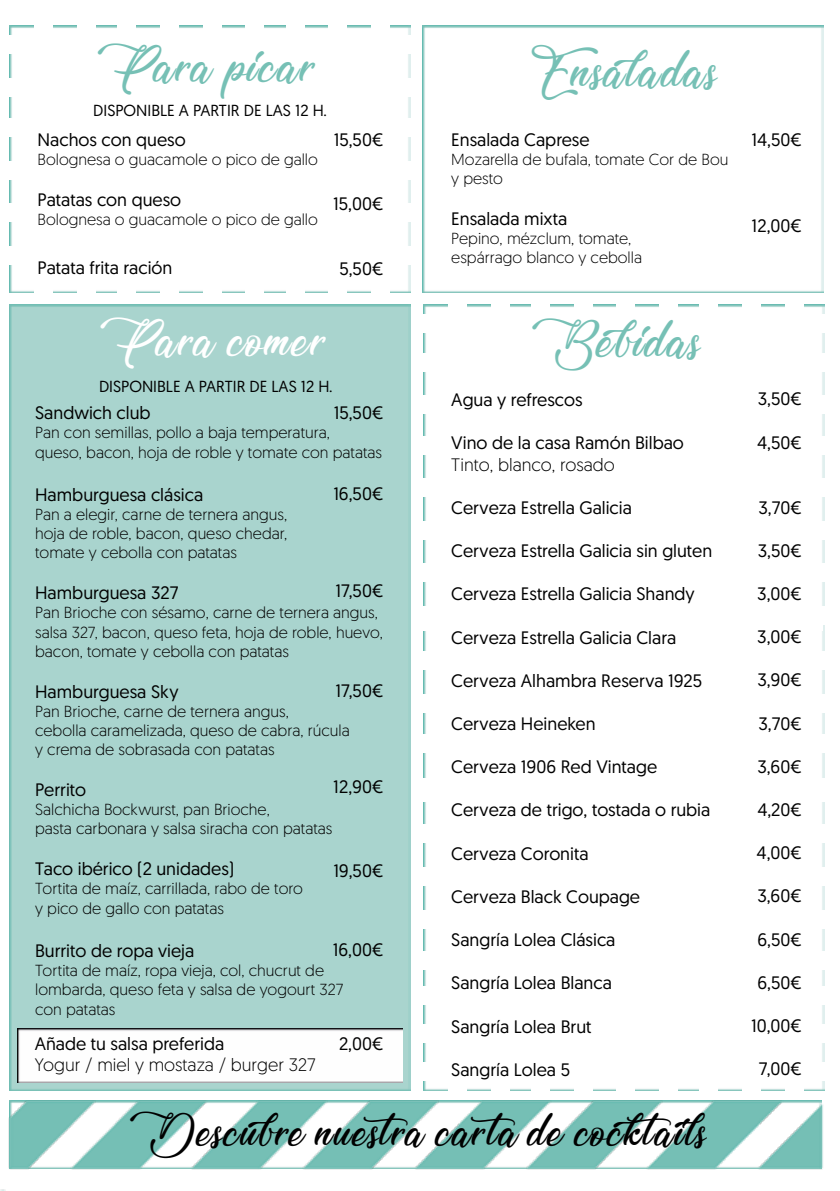
<style>
.page{position:relative;width:840px;height:1191px;background:#fff}
.page>*{position:absolute;margin:0;border:0;box-sizing:border-box;transform-origin:0 0}
.t1{font:36px "Lovely Home";letter-spacing:.05em;color:#76c0b5}
.t2{font:36px "Lovely Home";letter-spacing:.05em;color:#fff}
.t3{font:32px "Lovely Home";letter-spacing:.05em;color:#010101}
.t4{font:18px "Geomanist";color:#010101}
.t5{font:300 18px "Geomanist";color:#010101}
.t6{font:300 16px/19.2px "Geomanist";color:#010101}
.t7{font:16px "Geomanist";color:#010101}
</style>
<div class="page">
<img style="left:422px;top:25px;width:401px;height:268px">
<img style="left:10px;top:26px;width:400px;height:267px">
<div style="left:1px;top:36px;width:416px;height:18px;background:#fff"></div>
<div style="left:1px;top:78px;width:416px;height:19px;background:#fff"></div>
<div style="left:1px;top:119px;width:416px;height:18px;background:#fff"></div>
<div style="left:1px;top:161px;width:416px;height:19px;background:#fff"></div>
<div style="left:5px;top:204px;width:416px;height:18px;background:#fff"></div>
<div style="left:5px;top:246px;width:416px;height:19px;background:#fff"></div>
<div style="left:328px;top:10px;width:19px;height:309px;background:#fff"></div>
<div style="left:371px;top:10px;width:18px;height:309px;background:#fff"></div>
<div style="left:286px;top:10px;width:18px;height:309px;background:#fff"></div>
<div style="left:245px;top:10px;width:19px;height:309px;background:#fff"></div>
<div style="left:203px;top:10px;width:18px;height:309px;background:#fff"></div>
<div style="left:160px;top:13px;width:19px;height:309px;background:#fff"></div>
<div style="left:118px;top:13px;width:18px;height:309px;background:#fff"></div>
<div style="left:77px;top:13px;width:19px;height:309px;background:#fff"></div>
<div style="left:35px;top:13px;width:18px;height:309px;background:#fff"></div>
<img style="left:423px;top:304px;width:400px;height:754px">
<img style="left:0;top:1058px;width:825px;height:132px">
<div style="left:414px;top:314px;width:416px;height:18px;background:#fff"></div>
<div style="left:742px;top:295px;width:18px;height:802px;background:#fff"></div>
<div style="left:784px;top:295px;width:19px;height:802px;background:#fff"></div>
<div style="left:699px;top:295px;width:18px;height:802px;background:#fff"></div>
<div style="left:659px;top:295px;width:18px;height:802px;background:#fff"></div>
<div style="left:616px;top:295px;width:18px;height:802px;background:#fff"></div>
<div style="left:574px;top:299px;width:18px;height:791px;background:#fff"></div>
<div style="left:531px;top:299px;width:18px;height:791px;background:#fff"></div>
<div style="left:491px;top:299px;width:18px;height:791px;background:#fff"></div>
<div style="left:448px;top:299px;width:18px;height:791px;background:#fff"></div>
<div style="left:417px;top:353px;width:415px;height:18px;background:#fff"></div>
<div style="left:417px;top:396px;width:415px;height:18px;background:#fff"></div>
<div style="left:417px;top:436px;width:415px;height:18px;background:#fff"></div>
<div style="left:417px;top:479px;width:415px;height:18px;background:#fff"></div>
<div style="left:421px;top:521px;width:415px;height:18px;background:#fff"></div>
<div style="left:421px;top:564px;width:415px;height:18px;background:#fff"></div>
<div style="left:421px;top:606px;width:415px;height:19px;background:#fff"></div>
<div style="left:406px;top:612px;width:416px;height:18px;background:#fff"></div>
<div style="left:409px;top:651px;width:415px;height:18px;background:#fff"></div>
<div style="left:409px;top:694px;width:415px;height:18px;background:#fff"></div>
<div style="left:409px;top:734px;width:415px;height:18px;background:#fff"></div>
<div style="left:409px;top:783px;width:416px;height:19px;background:#fff"></div>
<div style="left:409px;top:778px;width:416px;height:18px;background:#fff"></div>
<div style="left:412px;top:824px;width:416px;height:18px;background:#fff"></div>
<div style="left:412px;top:867px;width:416px;height:18px;background:#fff"></div>
<div style="left:423px;top:910px;width:416px;height:18px;background:#fff"></div>
<div style="left:418px;top:951px;width:415px;height:19px;background:#fff"></div>
<div style="left:421px;top:986px;width:416px;height:18px;background:#fff"></div>
<div style="left:421px;top:1024px;width:416px;height:18px;background:#fff"></div>
<div style="left:421px;top:1062px;width:416px;height:18px;background:#fff"></div>
<div style="left:10px;top:304px;width:400px;height:786px;background:#a9d4ce"></div>
<img style="left:17px;top:1028px;width:385px;height:54px">
<h1 class="t1" style="left:84px;top:48px;width:231px">Para picar</h1>
<h1 class="t1" style="left:516px;top:52px;width:202px">Ensaladas</h1>
<p class="t7" style="left:93px;top:100px;width:235px">DISPONIBLE A PARTIR DE LAS 12 H.</p>
<p class="t4" style="left:38px;top:128px;width:150px">Nachos con queso</p>
<p class="t6" style="left:38px;top:149px;width:282px">Bolognesa o guacamole o pico de gallo</p>
<p class="t4" style="left:38px;top:188px;width:145px">Patatas con queso</p>
<p class="t6" style="left:38px;top:209px;width:282px">Bolognesa o guacamole o pico de gallo</p>
<p class="t4" style="left:38px;top:256px;width:136px">Patata frita ración</p>
<p class="t4" style="left:333px;top:128px;width:51px">15,50€</p>
<p class="t4" style="left:451px;top:128px;width:140px">Ensalada Caprese</p>
<p class="t6" style="left:451px;top:149px;width:278px">Mozarella de bufala, tomate Cor de Bou y pesto</p>
<p class="t4" style="left:451px;top:207px;width:117px">Ensalada mixta</p>
<p class="t6" style="left:451px;top:228px;width:192px">Pepino, mézclum, tomate, espárrago blanco y cebolla</p>
<p class="t4" style="left:333px;top:192px;width:52px">15,00€</p>
<p class="t4" style="left:339px;top:257px;width:45px">5,50€</p>
<h1 class="t2" style="left:87px;top:321px;width:239px">Para comer</h1>
<p class="t7" style="left:99px;top:376px;width:235px">DISPONIBLE A PARTIR DE LAS 12 H.</p>
<p class="t4" style="left:35px;top:401px;width:117px">Sandwich club</p>
<p class="t6" style="left:35px;top:422px;width:348px">Pan con semillas, pollo a baja temperatura,<br>queso, bacon, hoja de roble y tomate con patatas</p>
<p class="t4" style="left:35px;top:483px;width:169px">Hamburguesa clásica</p>
<p class="t6" style="left:35px;top:504px;width:253px;text-align:justify">Pan a elegir, carne de ternera angus, hoja de roble, bacon, queso chedar, tomate y cebolla con patatas</p>
<p class="t4" style="left:35px;top:581px;width:145px">Hamburguesa 327</p>
<p class="t6" style="left:35px;top:602px;width:349px">Pan Brioche con sésamo, carne de ternera angus, salsa 327, bacon, queso feta, hoja de roble, huevo, bacon, tomate y cebolla con patatas</p>
<p class="t4" style="left:35px;top:679px;width:145px">Hamburguesa Sky</p>
<p class="t6" style="left:35px;top:701px;width:316px">Pan Brioche, carne de ternera angus,<br>cebolla caramelizada, queso de cabra, rúcula y crema de sobrasada con patatas</p>
<p class="t4" style="left:35px;top:778px;width:53px">Perrito</p>
<p class="t6" style="left:35px;top:799px;width:298px">Salchicha Bockwurst, pan Brioche,<br>pasta carbonara y salsa siracha con patatas</p>
<p class="t4" style="left:35px;top:857px;width:200px">Taco ibérico (2 unidades)</p>
<p class="t6" style="left:35px;top:878px;width:269px">Tortita de maíz, carrillada, rabo de toro y pico de gallo con patatas</p>
<p class="t4" style="left:35px;top:939px;width:161px">Burrito de ropa vieja</p>
<p class="t6" style="left:35px;top:960px;width:309px">Tortita de maíz, ropa vieja, col, chucrut de lombarda, queso feta y salsa de yogourt 327 con patatas</p>
<p class="t4" style="left:333px;top:401px;width:51px">15,50€</p>
<p class="t4" style="left:333px;top:482px;width:51px">16,50€</p>
<p class="t4" style="left:335px;top:579px;width:49px">17,50€</p>
<p class="t4" style="left:335px;top:678px;width:49px">17,50€</p>
<p class="t4" style="left:333px;top:775px;width:52px">12,90€</p>
<p class="t4" style="left:333px;top:858px;width:51px">19,50€</p>
<p class="t4" style="left:332px;top:938px;width:52px">16,00€</p>
<p class="t4" style="left:35px;top:1031px;width:191px">Añade tu salsa preferida</p>
<p class="t4" style="left:339px;top:1031px;width:46px">2,00€</p>
<p class="t5" style="left:35px;top:1053px;width:282px">Yogur / miel y mostaza / burger 327</p>
<h1 class="t1" style="left:524px;top:322px;width:178px">Bebidas</h1>
<p class="t4" style="left:451px;top:388px;width:133px">Agua y refrescos</p>
<p class="t4" style="left:451px;top:431px;width:234px">Vino de la casa Ramón Bilbao</p>
<p class="t5" style="left:451px;top:453px;width:165px">Tinto, blanco, rosado</p>
<p class="t4" style="left:451px;top:496px;width:182px">Cerveza Estrella Galicia</p>
<p class="t4" style="left:451px;top:539px;width:262px">Cerveza Estrella Galicia sin gluten</p>
<p class="t4" style="left:451px;top:582px;width:245px">Cerveza Estrella Galicia Shandy</p>
<p class="t4" style="left:451px;top:625px;width:226px">Cerveza Estrella Galicia Clara</p>
<p class="t4" style="left:451px;top:669px;width:252px">Cerveza Alhambra Reserva 1925</p>
<p class="t4" style="left:451px;top:712px;width:146px">Cerveza Heineken</p>
<p class="t4" style="left:451px;top:755px;width:207px">Cerveza 1906 Red Vintage</p>
<p class="t4" style="left:451px;top:798px;width:260px">Cerveza de trigo, tostada o rubia</p>
<p class="t4" style="left:451px;top:841px;width:139px">Cerveza Coronita</p>
<p class="t4" style="left:451px;top:885px;width:190px">Cerveza Black Coupage</p>
<p class="t4" style="left:451px;top:928px;width:165px">Sangría Lolea Clásica</p>
<p class="t4" style="left:451px;top:971px;width:162px">Sangría Lolea Blanca</p>
<p class="t4" style="left:451px;top:1014px;width:141px">Sangría Lolea Brut</p>
<p class="t4" style="left:451px;top:1057px;width:120px">Sangría Lolea 5</p>
<h2 class="t3" style="left:123px;top:1115px;width:594px">Descubre nuestra carta de cocktails</h2>
<p class="t4" style="left:751px;top:128px;width:52px">14,50€</p>
<p class="t4" style="left:751px;top:214px;width:52px">12,00€</p>
<p class="t4" style="left:757px;top:387px;width:45px">3,50€</p>
<p class="t4" style="left:756px;top:431px;width:46px">4,50€</p>
<p class="t4" style="left:758px;top:495px;width:45px">3,70€</p>
<p class="t4" style="left:757px;top:539px;width:45px">3,50€</p>
<p class="t4" style="left:756px;top:582px;width:46px">3,00€</p>
<p class="t4" style="left:756px;top:625px;width:46px">3,00€</p>
<p class="t4" style="left:757px;top:668px;width:46px">3,90€</p>
<p class="t4" style="left:758px;top:711px;width:45px">3,70€</p>
<p class="t4" style="left:757px;top:755px;width:46px">3,60€</p>
<p class="t4" style="left:757px;top:798px;width:46px">4,20€</p>
<p class="t4" style="left:756px;top:841px;width:47px">4,00€</p>
<p class="t4" style="left:757px;top:884px;width:46px">3,60€</p>
<p class="t4" style="left:757px;top:927px;width:46px">6,50€</p>
<p class="t4" style="left:757px;top:971px;width:46px">6,50€</p>
<p class="t4" style="left:750px;top:1014px;width:52px">10,00€</p>
<p class="t4" style="left:758px;top:1057px;width:44px">7,00€</p>
</div>
